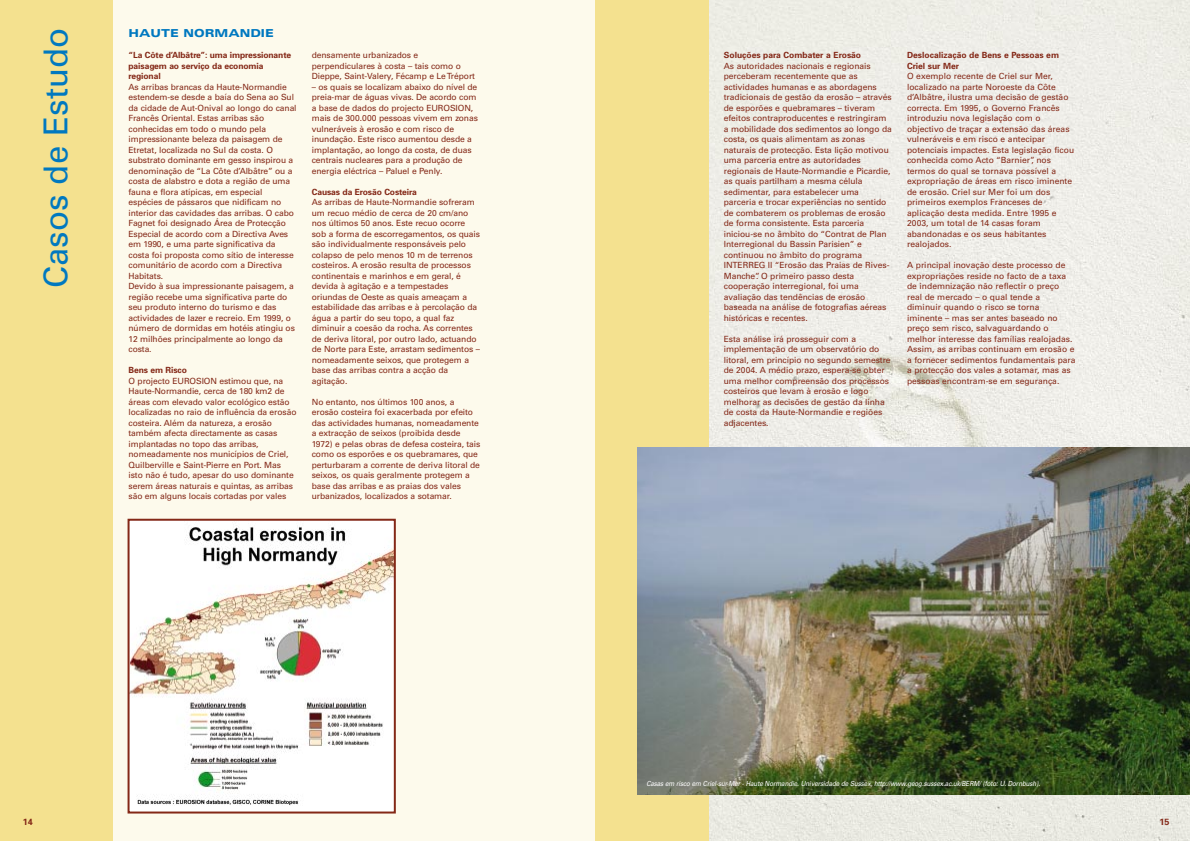
<style>
.page{position:relative;width:1190px;height:841px;background:#fff}
.page>*{position:absolute;margin:0;border:0;box-sizing:border-box;transform-origin:0 0}
.t1{font:33px "Univers";color:#0078c0}
.t2{font:900 expanded 11px "Univers";color:#0078c0}
.t3{font:700 9px "Univers";color:#842817}
.t4{font:8.5px/10.5px "Univers";letter-spacing:-.01em;color:#842817}
.t5{font:700 8.5px/10.5px "Univers";letter-spacing:-.01em;color:#842817}
.t6{font:italic 7px "Univers";color:#fff;scale:.9 1}
</style>
<div class="page">
<img style="left:709px;top:0;width:481px;height:841px">
<div style="left:0;top:0;width:595px;height:841px;background:#fdfaec"></div>
<div style="left:0;top:0;width:113px;height:841px;background:#f4e18f"></div>
<div style="left:595px;top:0;width:114px;height:841px;background:#f4e18f"></div>
<img style="left:131px;top:522px;width:262px;height:284px">
<div style="left:128px;top:519px;width:268px;height:295px;border:2px solid #842817"></div>
<img style="left:638px;top:448px;width:552px;height:347px">
<h1 class="t1" style="left:44px;top:288px;width:262px;rotate:-90deg">Casos de Estudo</h1>
<p class="t2" style="left:129px;top:29px;width:147px">HAUTE NORMANDIE</p>
<p class="t5" style="left:129px;top:51px;width:164px">“La Côte d’Albâtre”: uma impressionante paisagem ao serviço da economia regional</p>
<p class="t4" style="left:129px;top:82px;width:170px">As arribas brancas da Haute-Normandie estendem-se desde a baía do Sena ao Sul da cidade de Aut-Onival ao longo do canal Francês Oriental. Estas arribas são conhecidas em todo o mundo pela impressionante beleza da paisagem de Etretat, localizada no Sul da costa. O substrato dominante em gesso inspirou a denominação de “La Côte d’Albâtre” ou a costa de alabstro e dota a região de uma fauna e flora atípicas, em especial espécies de pássaros que nidificam no interior das cavidades das arribas. O cabo Fagnet foi designado Área de Protecção Especial de acordo com a Directiva Aves em 1990, e uma parte significativa da costa foi proposta como sítio de interesse comunitário de acordo com a Directiva Habitats.<br>Devido à sua impressionante paisagem, a região recebe uma significativa parte do seu produto interno do turismo e das actividades de lazer e recreio. Em 1999, o número de dormidas em hotéis atingiu os 12 milhões principalmente ao longo da costa.</p>
<p class="t5" style="left:129px;top:366px;width:60px">Bens em Risco</p>
<p class="t4" style="left:129px;top:376px;width:170px">O projecto EUROSION estimou que, na Haute-Normandie, cerca de 180 km2 de áreas com elevado valor ecológico estão localizadas no raio de influência da erosão costeira. Além da natureza, a erosão também afecta directamente as casas implantadas no topo das arribas, nomeadamente nos municípios de Criel, Quilberville e Saint-Pierre en Port. Mas isto não é tudo, apesar do uso dominante serem áreas naturais e quintas, as arribas são em alguns locais cortadas por vales</p>
<p class="t4" style="left:312px;top:51px;width:165px">densamente urbanizados e perpendiculares à costa – tais como o<br>Dieppe, Saint-Valery, Fécamp e Le Tréport</p>
<p class="t4" style="left:312px;top:82px;width:168px">– os quais se localizam abaixo do nível de preia-mar de águas vivas. De acordo com a base de dados do projecto EUROSION, mais de 300.000 pessoas vivem em zonas vulneráveis à erosão e com risco de inundação. Este risco aumentou desde a implantação, ao longo da costa, de duas centrais nucleares para a produção de energia eléctrica – Paluel e Penly.</p>
<p class="t5" style="left:312px;top:187px;width:107px">Causas da Erosão Costeira</p>
<p class="t4" style="left:312px;top:198px;width:170px">As arribas de Haute-Normandie sofreram um recuo médio de cerca de 20 cm/ano nos últimos 50 anos. Este recuo ocorre sob a forma de escorregamentos, os quais são individualmente responsáveis pelo colapso de pelo menos 10 m de terrenos costeiros. A erosão resulta de processos continentais e marinhos e em geral, é devida à agitação e a tempestades oriundas de Oeste as quais ameaçam a estabilidade das arribas e à percolação da água a partir do seu topo, a qual faz diminuir a coesão da rocha. As correntes de deriva litoral, por outro lado, actuando de Norte para Este, arrastam sedimentos – nomeadamente seixos, que protegem a base das arribas contra a acção da agitação.</p>
<p class="t4" style="left:312px;top:397px;width:170px">No entanto, nos últimos 100 anos, a erosão costeira foi exacerbada por efeito das actividades humanas, nomeadamente a extracção de seixos (proibida desde 1972) e pelas obras de defesa costeira, tais como os esporões e os quebramares, que perturbaram a corrente de deriva litoral de seixos, os quais geralmente protegem a base das arribas e as praias dos vales urbanizados, localizados a sotamar.</p>
<p class="t5" style="left:724px;top:51px;width:139px">Soluções para Combater a Erosão</p>
<p class="t4" style="left:724px;top:61px;width:170px">As autoridades nacionais e regionais perceberam recentemente que as actividades humanas e as abordagens tradicionais de gestão da erosão – através de esporões e quebramares – tiveram efeitos contraproducentes e restringiram a mobilidade dos sedimentos ao longo da costa, os quais alimentam as zonas naturais de protecção. Esta lição motivou uma parceria entre as autoridades regionais de Haute-Normandie e Picardie, as quais partilham a mesma célula sedimentar, para estabelecer uma parceria e trocar experiências no sentido de combaterem os problemas de erosão de forma consistente. Esta parceria iniciou-se no âmbito do “Contrat de Plan Interregional du Bassin Parisien” e continuou no âmbito do programa INTERREG II “Erosão das Praias de Rives-Manche”. O primeiro passo desta cooperação interregional, foi uma avaliação das tendências de erosão baseada na análise de fotografias aéreas históricas e recentes.</p>
<p class="t4" style="left:724px;top:334px;width:168px">Esta análise irá prosseguir com a implementação de um observatório do litoral, em princípio no segundo semestre de 2004. A médio prazo, espera-se obter uma melhor compreensão dos processos costeiros que levam à erosão e logo melhorar as decisões de gestão da linha de costa da Haute-Normandie e regiões adjacentes.</p>
<p class="t5" style="left:907px;top:51px;width:153px">Deslocalização de Bens e Pessoas em<br>Criel sur Mer</p>
<p class="t4" style="left:907px;top:72px;width:169px">O exemplo recente de Criel sur Mer, localizado na parte Noroeste da Côte d’Albâtre, ilustra uma decisão de gestão correcta. Em 1995, o Governo Francês introduziu nova legislação com o objectivo de traçar a extensão das áreas vulneráveis e em risco e antecipar potenciais impactes. Esta legislação ficou conhecida como Acto “Barnier”, nos termos do qual se tornava possível a expropriação de áreas em risco iminente de erosão. Criel sur Mer foi um dos primeiros exemplos Franceses de aplicação desta medida. Entre 1995 e 2003, um total de 14 casas foram abandonadas e os seus habitantes realojados.</p>
<p class="t4" style="left:907px;top:261px;width:170px">A principal inovação deste processo de expropriações reside no facto de a taxa de indemnização não reflectir o preço real de mercado – o qual tende a diminuir quando o risco se torna iminente – mas ser antes baseado no preço sem risco, salvaguardando o melhor interesse das famílias realojadas.<br>Assim, as arribas continuam em erosão e a fornecer sedimentos fundamentais para a protecção dos vales a sotamar, mas as pessoas encontram-se em segurança.</p>
<p class="t6" style="left:646px;top:781px;width:440px">Casas em risco em Criel-sur-Mer - Haute Normandie. Universidade de Sussex, http://www.geog.sussex.ac.uk/BERM/ (foto: U. Dornbush).</p>
<p class="t3" style="left:23px;top:818px;width:11px">14</p>
<p class="t3" style="left:1159px;top:818px;width:11px">15</p>
</div>
